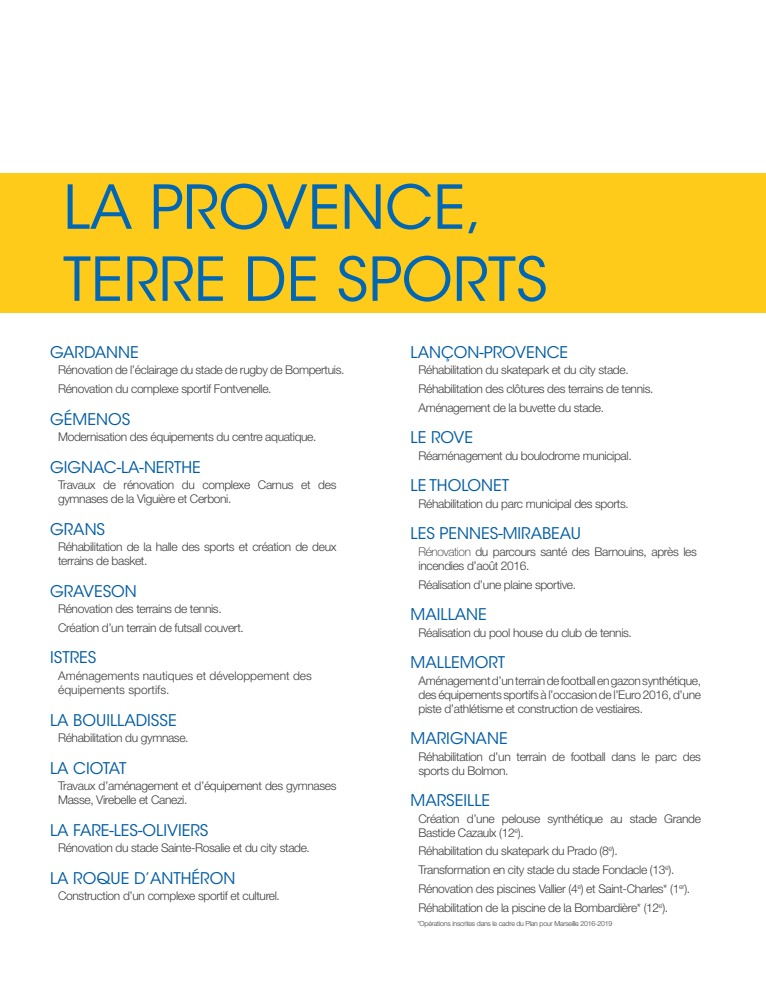
<style>
.page{position:relative;width:766px;height:993px;background:#fff}
.page>*{position:absolute;margin:0;border:0;box-sizing:border-box;transform-origin:0 0}
.t1{font:60px/72px "ITC Avant Garde Std";color:#0166b3}
.t2{font:16px "ITC Avant Garde Std";color:#015ca3}
.t3{font:16px "ITC Avant Garde Std";letter-spacing:-.025em;color:#015ca3}
.t4{font:300 12px/14px "Helvetica Neue";letter-spacing:-.03em;color:#3e3e3f}
.t5{font:300 12px/14px "Helvetica Neue";color:#3e3e3f}
.t6{font:300 7px "Helvetica Neue";letter-spacing:-.03em;color:#3e3e3f}
.s1{font-weight:100;color:#231f20}
</style>
<div class="page">
<div style="left:0;top:173px;width:765px;height:140px;background:#fecb1b"></div>
<h1 class="t1" style="left:63px;top:172px;width:486px">LA PROVENCE,<br>TERRE DE SPORTS</h1>
<h2 class="t2" style="left:50px;top:342px;width:90px">GARDANNE</h2>
<p class="t4" style="left:58px;top:360px;width:288px;line-height:18.8px">Rénovation de l’éclairage du stade de rugby de Bompertuis.<br>Rénovation du complexe sportif Fontvenelle.</p>
<h2 class="t2" style="left:50px;top:409px;width:82px">GÉMENOS</h2>
<p class="t4" style="left:58px;top:429px;width:260px">Modernisation des équipements du centre aquatique.</p>
<h2 class="t2" style="left:50px;top:457px;width:152px">GIGNAC-LA-NERTHE</h2>
<p class="t4" style="left:58px;top:477px;width:280px">Travaux de rénovation du complexe Carnus et des gymnases de la Viguière et Cerboni.</p>
<h2 class="t2" style="left:50px;top:519px;width:56px">GRANS</h2>
<p class="t4" style="left:58px;top:539px;width:280px">Réhabilitation de la halle des sports et création de deux terrains de basket.</p>
<h2 class="t2" style="left:50px;top:581px;width:88px">GRAVESON</h2>
<p class="t4" style="left:58px;top:598px;width:187px;line-height:18.8px">Rénovation des terrains de tennis.<br>Création d’un terrain de futsall couvert.</p>
<h2 class="t2" style="left:50px;top:647px;width:48px">ISTRES</h2>
<p class="t5" style="left:58px;top:668px;width:255px">Aménagements nautiques et développement des équipements sportifs.</p>
<h2 class="t2" style="left:50px;top:709px;width:128px">LA BOUILLADISSE</h2>
<p class="t4" style="left:58px;top:730px;width:132px">Réhabilitation du gymnase.</p>
<h2 class="t3" style="left:50px;top:757px;width:78px">LA CIOTAT</h2>
<p class="t4" style="left:58px;top:778px;width:280px">Travaux d’aménagement et d’équipement des gymnases<br>Masse, Virebelle et Canezi.</p>
<h2 class="t2" style="left:50px;top:819px;width:160px">LA FARE-LES-OLIVIERS</h2>
<p class="t4" style="left:58px;top:840px;width:253px">Rénovation du stade Sainte-Rosalie et du city stade.</p>
<h2 class="t2" style="left:50px;top:867px;width:187px">LA ROQUE D’ANTHÉRON</h2>
<p class="t4" style="left:58px;top:888px;width:223px">Construction d’un complexe sportif et culturel.</p>
<h2 class="t2" style="left:410px;top:342px;width:159px">LANÇON-PROVENCE</h2>
<p class="t4" style="left:418px;top:360px;width:236px;line-height:18.8px">Réhabilitation du skatepark et du city stade.<br>Réhabilitation des clôtures des terrains de tennis.<br>Aménagement de la buvette du stade.</p>
<h2 class="t2" style="left:410px;top:428px;width:64px">LE ROVE</h2>
<p class="t4" style="left:418px;top:448px;width:214px">Réaménagement du boulodrome municipal.</p>
<h2 class="t2" style="left:410px;top:475px;width:100px">LE THOLONET</h2>
<p class="t4" style="left:418px;top:496px;width:212px">Réhabilitation du parc municipal des sports.</p>
<h2 class="t2" style="left:410px;top:523px;width:172px">LES PENNES-MIRABEAU</h2>
<p class="t4" style="left:418px;top:544px;width:280px"><span class="s1">Rénovation</span> du parcours santé des Barnouins, après les incendies d’août 2016.</p>
<p class="t4" style="left:418px;top:577px;width:159px">Réalisation d’une plaine sportive.</p>
<h2 class="t2" style="left:410px;top:604px;width:78px">MAILLANE</h2>
<p class="t4" style="left:418px;top:624px;width:215px">Réalisation du pool house du club de tennis.</p>
<h2 class="t2" style="left:410px;top:652px;width:96px">MALLEMORT</h2>
<p class="t4" style="left:418px;top:672px;width:284px;text-align:justify">Aménagement d’un terrain de football en gazon synthétique, des équipements sportifs à l’occasion de l’Euro 2016, d’une piste d’athlétisme et construction de vestiaires.</p>
<h2 class="t2" style="left:410px;top:728px;width:98px">MARIGNANE</h2>
<p class="t4" style="left:418px;top:748px;width:284px">Réhabilitation d’un terrain de football dans le parc des sports du Bolmon.</p>
<h2 class="t2" style="left:410px;top:790px;width:81px">MARSEILLE</h2>
<p class="t4" style="left:418px;top:810px;width:284px">Création d’une pelouse synthétique au stade Grande<br>Bastide Cazaulx (12<sup>e</sup>).</p>
<p class="t4" style="left:418px;top:841px;width:273px;line-height:18.8px">Réhabilitation du skatepark du Prado (8<sup>e</sup>).<br>Transformation en city stade du stade Fondacle (13<sup>e</sup>).<br>Rénovation des piscines Vallier (4<sup>e</sup>) et Saint-Charles* (1<sup>er</sup>).<br>Réhabilitation de la piscine de la Bombardière* (12<sup>e</sup>).</p>
<p class="t6" style="left:417px;top:919px;width:196px">*Opérations inscrites dans le cadre du Plan pour Marseille 2016-2019</p>
</div>
